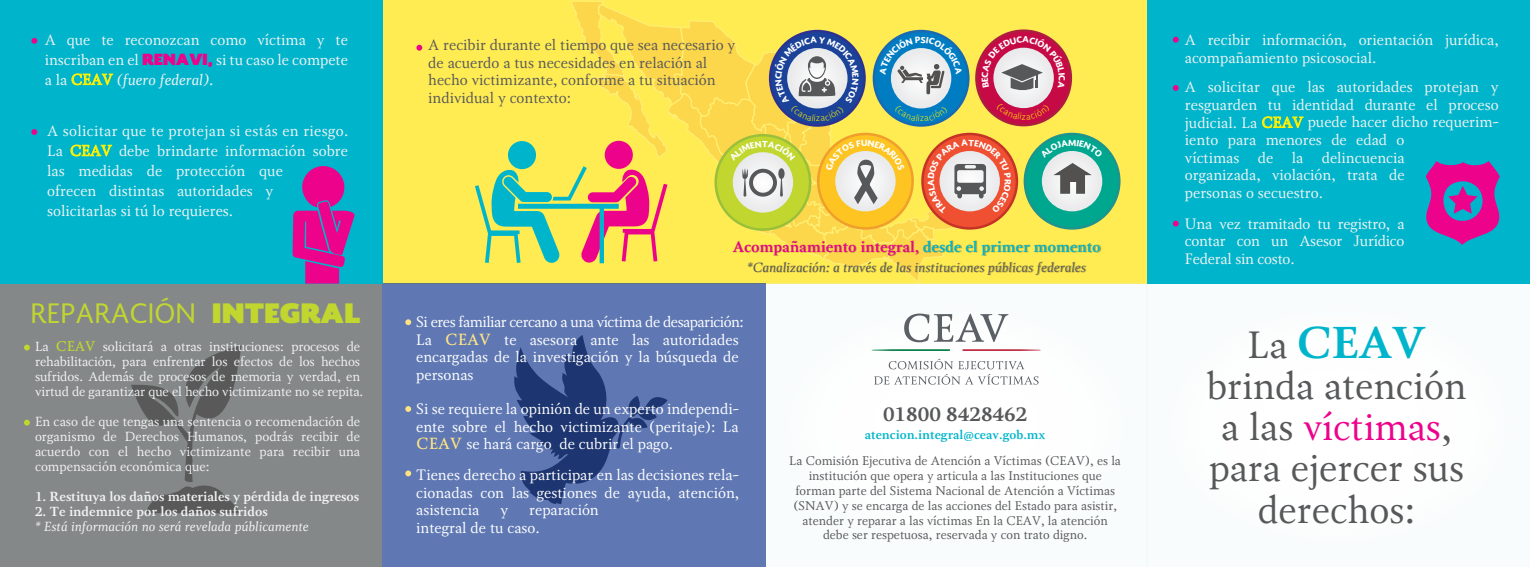
<style>
.page{position:relative;width:1530px;height:567px;background:#fff}
.page>*{position:absolute;margin:0;border:0;box-sizing:border-box;transform-origin:0 0}
.t1{font:700 44.38px "Soberana Texto";color:#00b5cb}
.t2{font:37.88px/41.2px "Soberana Texto";color:#57585a;text-align:center}
.t3{font:26.12px "Soberana Sans";color:#c1d72f}
.t4{font:700 20px "Soberana Texto";color:#57585a}
.t5{font:15px/17.5px "Soberana Texto";color:#f2f3f4}
.t6{font:15px/17.5px "Soberana Texto";color:#fff;text-align:justify}
.t7{font:15px/17.5px "Soberana Texto";color:#57585a}
.t8{font:700 15px "Soberana Texto";color:#ed028c}
.t9{font:13.12px/15px "Soberana Texto";letter-spacing:-.01em;color:#f2f3f4}
.t10{font:700 13.12px "Soberana Texto";letter-spacing:-.005em;color:#f2f3f4}
.t11{font:italic 13.12px "Soberana Texto";color:#57585a}
.t12{font:italic 13.12px "Soberana Texto";color:#f2f3f4}
.t13{font:12.5px/15px "Soberana Texto";color:#57585a;text-align:center}
.t14{font:700 12.5px "Soberana Texto";color:#00b5cb}
.t15{font:300 8.62px "Soberana Sans";color:#ffee01}
.s1{font-family:"Soberana Sans";font-weight:900;color:#ed028c}
.s2{color:#fff101}
.s3{font-style:italic}
.s4{font-weight:900}
.s5{font-family:"Soberana Titular";font-weight:700;color:#c1d72f}
.s6{color:#00b5cb}
.s7{font-family:"Soberana Titular";font-weight:700;color:#ffe383}
.s8{font-weight:400;font-size:37.88px;color:#57585a}
.s9{color:#ed028c}
</style>
<div class="page">
<div style="left:0;top:283px;width:382px;height:284px;background:#858889"></div>
<svg style="left:131px;top:345px;width:110px;height:168px"></svg>
<div style="left:382px;top:0;width:765px;height:283px;background:#ffeb52"></div>
<div style="left:764px;top:284px;width:383px;height:283px;background:#fafdfd"></div>
<svg style="left:382px;top:284px;width:384px;height:283px;background:#5871ad"></svg>
<div style="left:1147px;top:283px;width:383px;height:284px;background:#fbfdfd"></div>
<div style="left:0;top:0;width:382px;height:283px;background:#00b5cb"></div>
<div style="left:1147px;top:0;width:383px;height:283px;background:#00b5cb"></div>
<svg style="left:72px;top:73px;width:41px;height:12px"></svg>
<svg style="left:31px;top:38px;width:6px;height:6px"></svg>
<svg style="left:416px;top:45px;width:6px;height:6px"></svg>
<svg style="left:1173px;top:37px;width:6px;height:6px"></svg>
<svg style="left:1173px;top:85px;width:6px;height:6px"></svg>
<svg style="left:1173px;top:221px;width:6px;height:5px"></svg>
<svg style="left:1262px;top:116px;width:41px;height:12px"></svg>
<svg style="left:293px;top:166px;width:62px;height:118px"></svg>
<svg style="left:405px;top:319px;width:6px;height:6px"></svg>
<svg style="left:405px;top:406px;width:6px;height:6px"></svg>
<svg style="left:405px;top:470px;width:6px;height:6px"></svg>
<svg style="left:24px;top:345px;width:6px;height:5px"></svg>
<svg style="left:24px;top:420px;width:6px;height:5px"></svg>
<svg style="left:904px;top:314px;width:104px;height:28px"></svg>
<svg style="left:874px;top:359px;width:165px;height:26px"></svg>
<svg style="left:871px;top:349px;width:79px;height:2px"></svg>
<svg style="left:963px;top:349px;width:78px;height:2px"></svg>
<div style="left:1025px;top:134px;width:94px;height:94px;background:#00a78f;border-radius:50%"></div>
<svg style="left:71px;top:145px;width:41px;height:11px"></svg>
<svg style="left:31px;top:129px;width:6px;height:6px"></svg>
<svg style="left:1425px;top:161px;width:75px;height:84px"></svg>
<svg style="left:475px;top:1px;width:628px;height:283px"></svg>
<p class="t5" style="left:45px;top:29px;width:305px;line-height:20px;text-align:justify">A que te reconozcan como víctima y te inscriban en el <span class="s1">RENAVI,</span> si tu caso le compete a la <span class="s2">CEAV</span> <span class="s3">(fuero federal).</span></p>
<p class="t5" style="left:47px;top:120px;width:303px;line-height:20px">A solicitar que te protejan si estás en riesgo.<br>La <span class="s2">CEAV</span> debe brindarte información sobre las medidas de protección que<br>ofrecen distintas autoridades y<br>solicitarlas si tú lo requieres.</p>
<h3 class="t3" style="left:30px;top:296px;width:331px">REPARACIÓN <span class="s4">INTEGRAL</span></h3>
<p class="t9" style="left:35px;top:339px;width:330px">La <span class="s5">CEAV</span> solicitará a otras instituciones: procesos de rehabilitación, para enfrentar los efectos de los hechos sufridos. Además de procesos de memoria y verdad, en virtud de garantizar que el hecho victimizante no se repita.</p>
<p class="t9" style="left:35px;top:414px;width:327px;text-align:justify">En caso de que tengas una sentencia o recomendación de organismo de Derechos Humanos, podrás recibir de acuerdo con el hecho victimizante para recibir una compensación económica que:</p>
<p class="t10" style="left:35px;top:488px;width:326px">1. Restituya los daños materiales y pérdida de ingresos</p>
<p class="t10" style="left:35px;top:503px;width:234px">2. Te indemnice por los daños sufridos</p>
<p class="t12" style="left:35px;top:518px;width:276px">* Está información no será revelada públicamente</p>
<p class="t7" style="left:428px;top:36px;width:309px">A recibir durante el tiempo que sea necesario y de acuerdo a tus necesidades en relación al hecho victimizante, conforme a tu situación individual y contexto:</p>
<p class="t15" style="left:816px;top:113px;width:6px">z</p>
<p class="t15" style="left:920px;top:113px;width:6px">z</p>
<p class="t15" style="left:1022px;top:111px;width:6px">z</p>
<p class="t8" style="left:733px;top:238px;width:369px">Acompañamiento integral, <span class="s6">desde el primer momento</span></p>
<p class="t11" style="left:747px;top:259px;width:340px">*Canalización: a través de las instituciones públicas federales</p>
<p class="t6" style="left:416px;top:313px;width:329px;text-align:left">Si eres familiar cercano a una víctima de desaparición:<br>La <span class="s7">CEAV</span> te asesora ante las autoridades encargadas de la investigación y la búsqueda de personas</p>
<p class="t6" style="left:416px;top:400px;width:324px">Si se requiere la opinión de un experto independi&shy;ente sobre el hecho victimizante (peritaje): La <span class="s7">CEAV</span> se hará cargo de cubrir el pago.</p>
<p class="t6" style="left:416px;top:466px;width:324px">Tienes derecho a participar en las decisiones rela&shy;cionadas con las gestiones de ayuda, atención, asistencia</p>
<p class="t6" style="left:416px;top:501px;width:184px;text-indent:113px">reparación integral de tu caso.</p>
<p class="t6" style="left:500px;top:501px;width:9px">y</p>
<h3 class="t4" style="left:883px;top:402px;width:146px">01800 8428462</h3>
<p class="t14" style="left:865px;top:426px;width:182px">atencion.integral@ceav.gob.mx</p>
<p class="t13" style="left:789px;top:453px;width:333px">La Comisión Ejecutiva de Atención a Víctimas (CEAV), es la institución que opera y articula a las Instituciones que forman parte del Sistema Nacional de Atención a Víctimas (SNAV) y se encarga de las acciones del Estado para asistir, atender y reparar a las víctimas En la CEAV, la atención</p>
<p class="t13" style="left:823px;top:527px;width:266px">debe ser respetuosa, reservada y con trato digno.</p>
<p class="t5" style="left:1185px;top:31px;width:315px">A recibir información, orientación jurídica, acompañamiento psicosocial.</p>
<p class="t5" style="left:1185px;top:78px;width:315px">A solicitar que las autoridades protejan y resguarden tu identidad durante el proceso judicial. La <span class="s2">CEAV</span> puede hacer dicho requerim&shy;iento para menores de edad o<br>víctimas de la delincuencia<br>organizada, violación, trata de<br>personas o secuestro.</p>
<p class="t5" style="left:1185px;top:215px;width:221px;text-align:justify">Una vez tramitado tu registro, a contar con un Asesor Jurídico Federal sin costo.</p>
<h1 class="t1" style="left:1248px;top:314px;width:180px"><span class="s8">La</span> CEAV</h1>
<h2 class="t2" style="left:1207px;top:365px;width:261px">brinda atención a las <span class="s9">víctimas</span>, para ejercer sus derechos:</h2>
</div>
